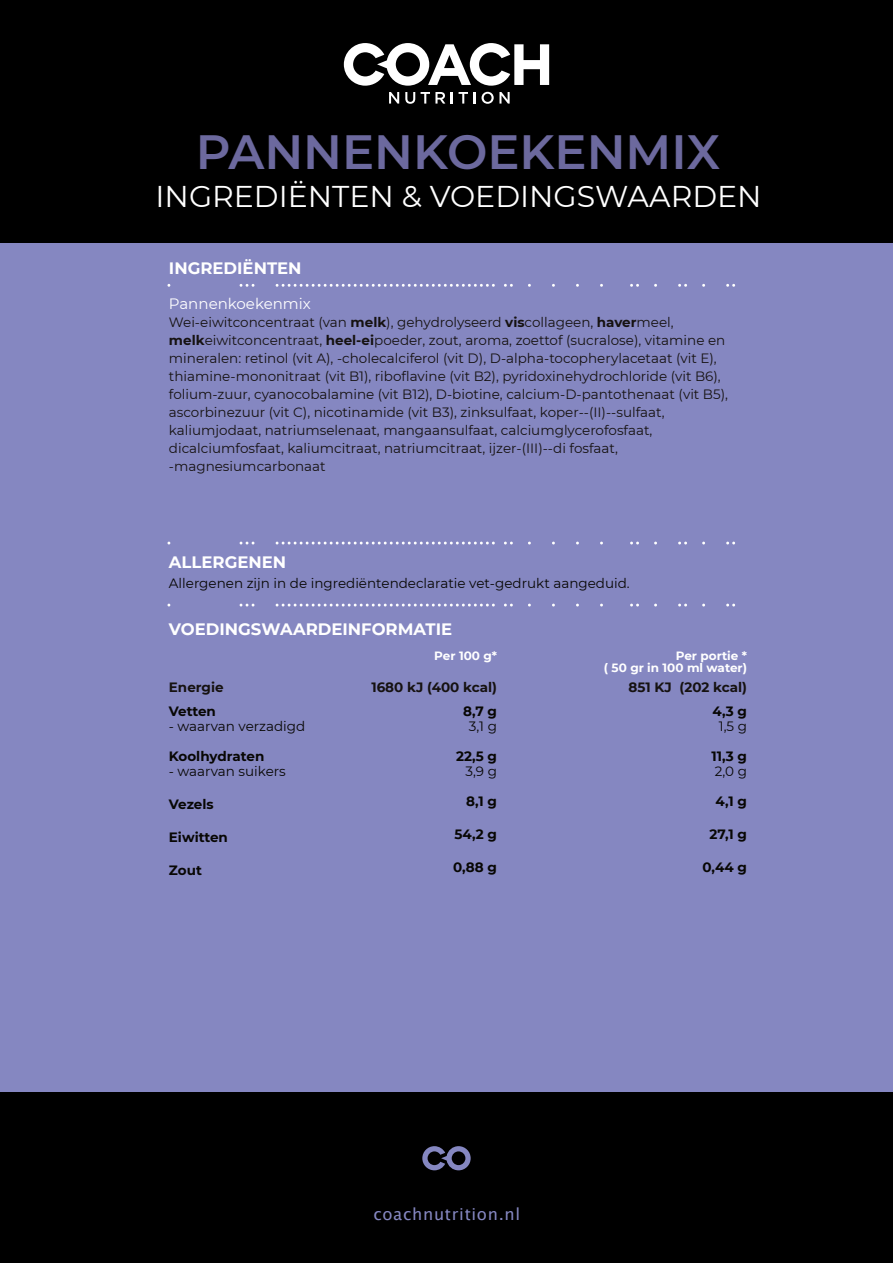
<style>
.page{position:relative;width:893px;height:1263px;background:#8587c1}
.page>*{position:absolute;margin:0;border:0;box-sizing:border-box;transform-origin:0 0}
.t1{font:600 48px "Montserrat";color:#6c699e}
.t2{font:30px "Montserrat";color:#fff}
.t3{font:700 16.5px "Montserrat";color:#fff}
.t4{font:16.5px "Lucida Grande";letter-spacing:.04em;color:#8587c1}
.t5{font:15px "Montserrat";color:#fff}
.t6{font:13.5px/18px "Montserrat";color:#161211}
.t7{font:13.5px "Montserrat";color:#080704}
.t8{font:700 13.5px "Montserrat";color:#080704}
.t9{font:700 13.5px "Montserrat";color:#161211}
.t10{font:700 12px/12px "Montserrat";color:#fff;text-align:right}
.s1{font-weight:700}
</style>
<div class="page">
<div style="left:0;top:1093px;width:893px;height:170px;background:#000"></div>
<div style="left:0;top:0;width:893px;height:243px;background:#000"></div>
<svg style="left:422px;top:1146px;width:49px;height:24px"></svg>
<svg style="left:344px;top:43px;width:205px;height:43px"></svg>
<svg style="left:389px;top:92px;width:10px;height:12px"></svg>
<svg style="left:405px;top:92px;width:10px;height:12px"></svg>
<svg style="left:421px;top:92px;width:24px;height:12px"></svg>
<svg style="left:451px;top:92px;width:2px;height:12px"></svg>
<svg style="left:459px;top:92px;width:9px;height:12px"></svg>
<svg style="left:474px;top:92px;width:2px;height:12px"></svg>
<svg style="left:482px;top:92px;width:28px;height:12px"></svg>
<svg style="left:169px;top:603px;width:566px;height:3px"></svg>
<svg style="left:169px;top:541px;width:566px;height:3px"></svg>
<svg style="left:169px;top:284px;width:566px;height:3px"></svg>
<h1 class="t1" style="left:196px;top:122px;width:526px">PANNENKOEKENMIX</h1>
<h2 class="t2" style="left:156px;top:178px;width:608px">INGREDIËNTEN &amp; VOEDINGSWAARDEN</h2>
<p class="t3" style="left:169px;top:258px;width:134px">INGREDIËNTEN</p>
<p class="t5" style="left:169px;top:295px;width:143px">Pannenkoekenmix</p>
<p class="t6" style="left:169px;top:314px;width:561px">Wei-eiwitconcentraat (van <span class="s1">melk</span>), gehydrolyseerd <span class="s1">vis</span>collageen, <span class="s1">haver</span>meel, <span class="s1">melk</span>eiwitconcentraat, <span class="s1">heel-ei</span>poeder, zout, aroma, zoettof (sucralose), vitamine en mineralen: retinol (vit A), -cholecalciferol (vit D), D-alpha-tocopherylacetaat (vit E), thiamine-mononitraat (vit B1), riboflavine (vit B2), pyridoxinehydrochloride (vit B6), folium-zuur, cyanocobalamine (vit B12), D-biotine, calcium-D-pantothenaat (vit B5), ascorbinezuur (vit C), nicotinamide (vit B3), zinksulfaat, koper--(II)--sulfaat, kaliumjodaat, natriumselenaat, mangaansulfaat, calciumglycerofosfaat, dicalciumfosfaat, kaliumcitraat, natriumcitraat, ijzer-(III)--di fosfaat, -magnesiumcarbonaat</p>
<p class="t3" style="left:169px;top:552px;width:119px">ALLERGENEN</p>
<p class="t7" style="left:169px;top:575px;width:462px">Allergenen zijn in de ingrediëntendeclaratie vet-gedrukt aangeduid.</p>
<p class="t3" style="left:169px;top:619px;width:285px">VOEDINGSWAARDEINFORMATIE</p>
<p class="t10" style="left:434px;top:650px;width:64px">Per 100 g*</p>
<p class="t10" style="left:604px;top:650px;width:145px">Per portie *<br>( 50 gr in 100 ml water)</p>
<p class="t9" style="left:169px;top:679px;width:56px">Energie</p>
<p class="t9" style="left:371px;top:679px;width:127px">1680 kJ (400 kcal)</p>
<p class="t9" style="left:629px;top:679px;width:120px">851 KJ (202 kcal)</p>
<p class="t8" style="left:169px;top:702px;width:49px">Vetten</p>
<p class="t7" style="left:169px;top:717px;width:138px">- waarvan verzadigd</p>
<p class="t8" style="left:169px;top:747px;width:97px">Koolhydraten</p>
<p class="t7" style="left:169px;top:762px;width:118px">- waarvan suikers</p>
<p class="t8" style="left:169px;top:795px;width:46px">Vezels</p>
<p class="t8" style="left:169px;top:828px;width:61px">Eiwitten</p>
<p class="t8" style="left:169px;top:861px;width:34px">Zout</p>
<p class="t8" style="left:463px;top:702px;width:36px">8,7 g</p>
<p class="t7" style="left:469px;top:717px;width:30px">3,1 g</p>
<p class="t8" style="left:456px;top:747px;width:42px">22,5 g</p>
<p class="t7" style="left:465px;top:762px;width:33px">3,9 g</p>
<p class="t8" style="left:466px;top:792px;width:32px">8,1 g</p>
<p class="t8" style="left:454px;top:825px;width:44px">54,2 g</p>
<p class="t8" style="left:453px;top:858px;width:45px">0,88 g</p>
<p class="t8" style="left:712px;top:702px;width:36px">4,3 g</p>
<p class="t7" style="left:719px;top:717px;width:30px">1,5 g</p>
<p class="t8" style="left:711px;top:747px;width:37px">11,3 g</p>
<p class="t7" style="left:715px;top:762px;width:34px">2,0 g</p>
<p class="t8" style="left:716px;top:792px;width:33px">4,1 g</p>
<p class="t8" style="left:709px;top:825px;width:39px">27,1 g</p>
<p class="t8" style="left:703px;top:858px;width:46px">0,44 g</p>
<p class="t4" style="left:373px;top:1207px;width:148px">coachnutrition.nl</p>
</div>
